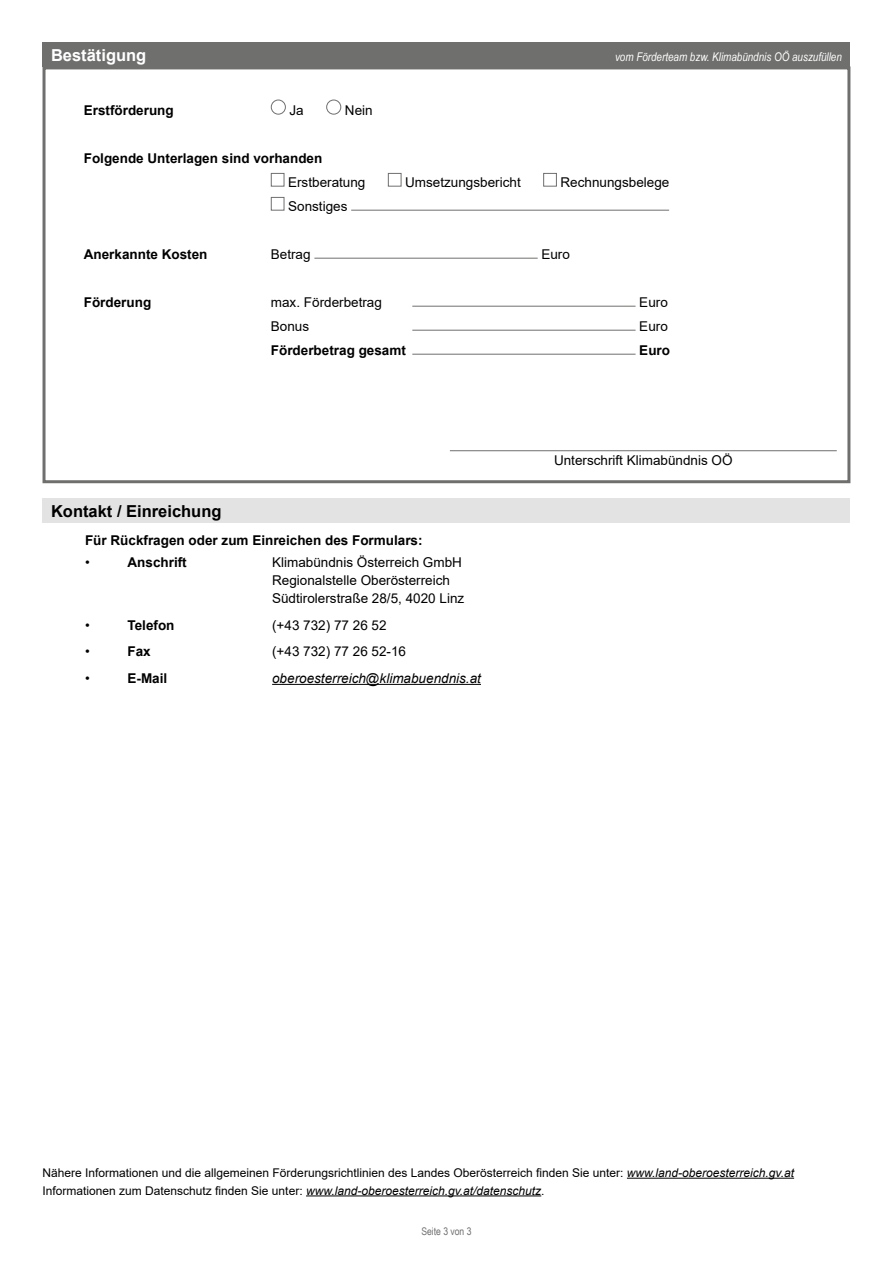
<style>
.page{position:relative;width:893px;height:1263px;background:#fff}
.page>*{position:absolute;margin:0;border:0;box-sizing:border-box;transform-origin:0 0}
.Formularabschnitt_H2{font:700 16.5px "Arial";color:#000}
.Formularabschnitt_H2_Bestätigung_extern{font:700 16.5px "Arial";color:#fff}
.Formularabschnitt_P_Datum_Unterschrift{font:13.5px/18px "Arial";color:#000}
.Formularabschnitt_P_Text{font:700 13.5px/24px "Arial";color:#000}
.Formularabschnitt_P_Text-2{font:13.5px "Arial";color:#000}
.Formular_Abschluss_H3{font:700 13.5px "Arial";color:#000}
.t1{font:italic 13.5px "Arial";color:#000}
.Formular_Abschluss_P_Hinweis_Datenschutz{font:12px "Arial";color:#000}
.Formularabschnitt_H2_Bestätigung_extern-2{font:italic 12px "Arial Narrow";color:#fff}
.t2{font:10.5px "Arial Narrow";color:#6f6f6e}
.s1{font-weight:400}
.s2{font-style:italic}
</style>
<div class="page">
<div style="left:43px;top:43px;width:807px;height:24px;background:#6f6f6e"></div>
<div style="left:271px;top:100px;width:15px;height:15px;border:1px solid #6f6f6e;border-radius:50%"></div>
<div style="left:326px;top:100px;width:15px;height:15px;border:1px solid #6f6f6e;border-radius:50%"></div>
<div style="left:271px;top:173px;width:13px;height:14px;border:1px solid #6f6f6e"></div>
<div style="left:388px;top:173px;width:13px;height:14px;border:1px solid #6f6f6e"></div>
<div style="left:543px;top:173px;width:14px;height:14px;border:1px solid #6f6f6e"></div>
<div style="left:271px;top:197px;width:13px;height:14px;border:1px solid #6f6f6e"></div>
<hr style="left:351px;top:210px;width:318px;height:1px;background:#6f6f6e">
<hr style="left:314px;top:258px;width:224px;height:1px;background:#6f6f6e">
<hr style="left:412px;top:306px;width:224px;height:1px;background:#6f6f6e">
<hr style="left:412px;top:330px;width:224px;height:1px;background:#6f6f6e">
<hr style="left:412px;top:354px;width:224px;height:1px;background:#6f6f6e">
<hr style="left:450px;top:450px;width:387px;height:1px;background:#6f6f6e">
<div style="left:43px;top:66px;width:807px;height:417px;border:3px solid #6f6f6e"></div>
<div style="left:43px;top:499px;width:807px;height:24px;background:#e3e3e3"></div>
<hr style="left:272px;top:684px;width:209px;height:1px;background:#000">
<hr style="left:627px;top:1178px;width:167px;height:1px;background:#000">
<hr style="left:306px;top:1195px;width:235px;height:1px;background:#000">
<h2 class="Formularabschnitt_H2_Bestätigung_extern" style="left:51px;top:43px;width:97px">Bestätigung</h2>
<h2 class="Formularabschnitt_H2_Bestätigung_extern-2" style="left:615px;top:48px;width:228px">vom Förderteam bzw. Klimabündnis OÖ auszufüllen</h2>
<p class="Formularabschnitt_P_Text" style="left:84px;top:98px;width:92px">Erstförderung</p>
<p class="Formularabschnitt_P_Text-2" style="left:290px;top:100px;width:16px">Ja</p>
<p class="Formularabschnitt_P_Text-2" style="left:345px;top:100px;width:29px">Nein</p>
<p class="Formularabschnitt_P_Text" style="left:288px;top:146px;width:79px;text-indent:-204px">Folgende Unterlagen sind vorhanden<br><span class="s1">Erstberatung</span></p>
<p class="Formularabschnitt_P_Text-2" style="left:288px;top:196px;width:61px">Sonstiges</p>
<p class="Formularabschnitt_P_Text-2" style="left:405px;top:172px;width:117px">Umsetzungsbericht</p>
<p class="Formularabschnitt_P_Text-2" style="left:560px;top:172px;width:110px">Rechnungsbelege</p>
<p class="Formularabschnitt_P_Text" style="left:84px;top:242px;width:125px">Anerkannte Kosten</p>
<p class="Formularabschnitt_P_Text-2" style="left:271px;top:244px;width:41px">Betrag</p>
<p class="Formularabschnitt_P_Text-2" style="left:541px;top:244px;width:30px">Euro</p>
<p class="Formularabschnitt_P_Text" style="left:84px;top:290px;width:69px">Förderung</p>
<p class="Formularabschnitt_P_Text-2" style="left:271px;top:292px;width:113px">max. Förderbetrag</p>
<p class="Formularabschnitt_P_Text-2" style="left:639px;top:292px;width:30px">Euro</p>
<p class="Formularabschnitt_P_Text-2" style="left:271px;top:316px;width:40px">Bonus</p>
<p class="Formularabschnitt_P_Text-2" style="left:639px;top:316px;width:30px">Euro</p>
<p class="Formularabschnitt_P_Text" style="left:271px;top:338px;width:137px">Förderbetrag gesamt</p>
<p class="Formularabschnitt_P_Text" style="left:639px;top:338px;width:32px">Euro</p>
<h2 class="Formularabschnitt_H2" style="left:51px;top:499px;width:172px">Kontakt / Einreichung</h2>
<h3 class="Formular_Abschluss_H3" style="left:85px;top:531px;width:339px">Für Rückfragen oder zum Einreichen des Formulars:</h3>
<p class="Formularabschnitt_P_Datum_Unterschrift" style="left:85px;top:554px;width:6px">•</p>
<p class="Formular_Abschluss_H3" style="left:128px;top:553px;width:61px">Anschrift</p>
<p class="Formularabschnitt_P_Datum_Unterschrift" style="left:272px;top:554px;width:194px">Klimabündnis Österreich GmbH<br>Regionalstelle Oberösterreich<br>Südtirolerstraße 28/5, 4020 Linz</p>
<p class="Formularabschnitt_P_Datum_Unterschrift" style="left:85px;top:616px;width:6px">•</p>
<p class="Formular_Abschluss_H3" style="left:128px;top:616px;width:49px">Telefon</p>
<p class="Formularabschnitt_P_Datum_Unterschrift" style="left:272px;top:616px;width:116px">(+43 732) 77 26 52</p>
<p class="Formularabschnitt_P_Datum_Unterschrift" style="left:85px;top:643px;width:6px">•</p>
<p class="Formular_Abschluss_H3" style="left:128px;top:642px;width:25px">Fax</p>
<p class="Formularabschnitt_P_Datum_Unterschrift" style="left:272px;top:643px;width:135px">(+43 732) 77 26 52-16</p>
<p class="Formularabschnitt_P_Datum_Unterschrift" style="left:85px;top:669px;width:6px">•</p>
<p class="Formular_Abschluss_H3" style="left:128px;top:669px;width:41px">E-Mail</p>
<p class="t1" style="left:272px;top:669px;width:210px">oberoesterreich@klimabuendnis.at</p>
<p class="Formularabschnitt_P_Datum_Unterschrift" style="left:554px;top:451px;width:180px">Unterschrift Klimabündnis OÖ</p>
<p class="Formular_Abschluss_P_Hinweis_Datenschutz" style="left:43px;top:1164px;width:753px">Nähere Informationen und die allgemeinen Förderungsrichtlinien des Landes Oberösterreich finden Sie unter: <span class="s2">www.land-oberoesterreich.gv.at</span></p>
<p class="Formular_Abschluss_P_Hinweis_Datenschutz" style="left:43px;top:1182px;width:504px">Informationen zum Datenschutz finden Sie unter: <span class="s2">www.land-oberoesterreich.gv.at/datenschutz</span>.</p>
<p class="t2" style="left:421px;top:1223px;width:52px">Seite 3 von 3</p>
</div>
